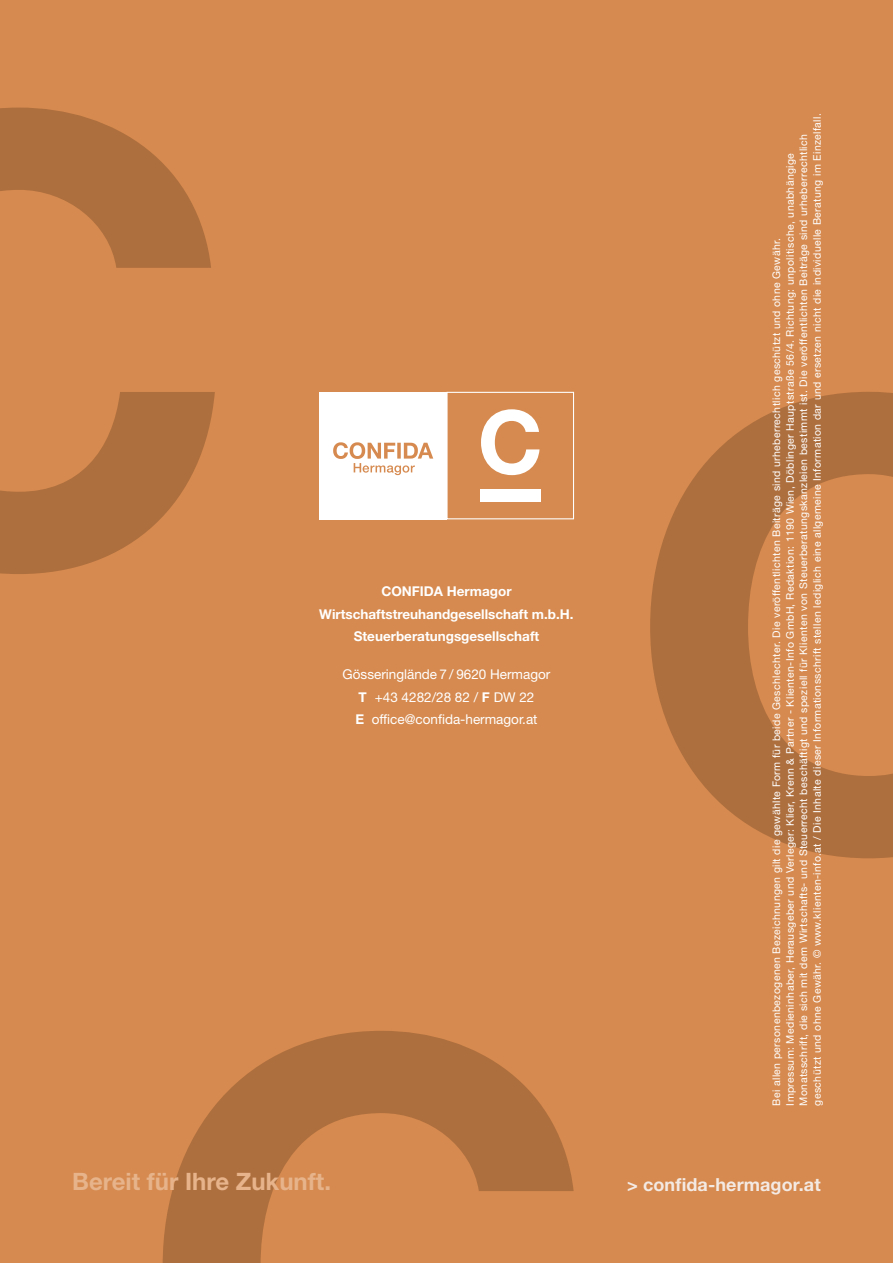
<style>
.page{position:relative;width:893px;height:1263px;background:#d68a4f}
.page>*{position:absolute;margin:0;border:0;box-sizing:border-box;transform-origin:0 0}
.t1{font:700 24px "Helvetica Neue LT Std";color:#e6b38a}
.t2{font:700 18px "Helvetica Neue LT Std";letter-spacing:.005em;color:#f4eae4}
.t3{font:700 13.5px/22.5px "Helvetica Neue LT Std";color:#fff;text-align:center}
.t4{font:13.5px "Helvetica Neue LT Std";color:#fff}
.t5{font:10.5px/13.5px "Helvetica Neue LT Std";letter-spacing:.035em;color:#fff}
.s1{font-weight:700}
</style>
<div class="page">
<svg style="left:650px;top:392px;width:243px;height:466px"></svg>
<svg style="left:0;top:108px;width:215px;height:466px"></svg>
<svg style="left:163px;top:1031px;width:411px;height:232px"></svg>
<div style="left:319px;top:392px;width:127px;height:127px;background:#fff"></div>
<div style="left:446px;top:392px;width:128px;height:127px;border:1px solid #fff"></div>
<svg style="left:481px;top:409px;width:58px;height:66px"></svg>
<div style="left:480px;top:489px;width:60px;height:12px;background:#fff"></div>
<svg style="left:333px;top:442px;width:100px;height:33px"></svg>
<p class="t3" style="left:319px;top:580px;width:256px">CONFIDA Hermagor<br>Wirtschaftstreuhandgesellschaft m.b.H.<br>Steuerberatungsgesellschaft</p>
<p class="t4" style="left:343px;top:666px;width:209px">Gösseringlände 7 / 9620 Hermagor</p>
<p class="t4" style="left:358px;top:689px;width:177px"><span class="s1">T</span> +43 4282/28 82 / <span class="s1">F</span> DW 22</p>
<p class="t4" style="left:355px;top:711px;width:184px"><span class="s1">E</span> office@confida-hermagor.at</p>
<p class="t5" style="left:783px;top:1105px;width:994px;rotate:-90deg">Impressum: Medieninhaber, Herausgeber und Verleger: Klier, Krenn &amp; Partner - Klienten-Info GmbH, Redaktion: 1190 Wien, Döblinger Hauptstraße 56/4. Richtung: unpolitische, unabhängige<br>Monatsschrift, die sich mit dem Wirtschafts- und Steuerrecht beschäftigt und speziell für Klienten von Steuerberatungskanzleien bestimmt ist. Die veröffentlichten Beiträge sind urheberrechtlich geschützt und ohne Gewähr. © www.klienten-info.at / Die Inhalte dieser Informationsschrift stellen lediglich eine allgemeine Information dar und ersetzen nicht die individuelle Beratung im Einzelfall.</p>
<p class="t5" style="left:770px;top:1105px;width:869px;rotate:-90deg">Bei allen personenbezogenen Bezeichnungen gilt die gewählte Form für beide Geschlechter. Die veröffentlichten Beiträge sind urheberrechtlich geschützt und ohne Gewähr.</p>
<p class="t1" style="left:72px;top:1166px;width:260px">Bereit für Ihre Zukunft.</p>
<p class="t2" style="left:627px;top:1173px;width:195px">&gt; confida-hermagor.at</p>
</div>
